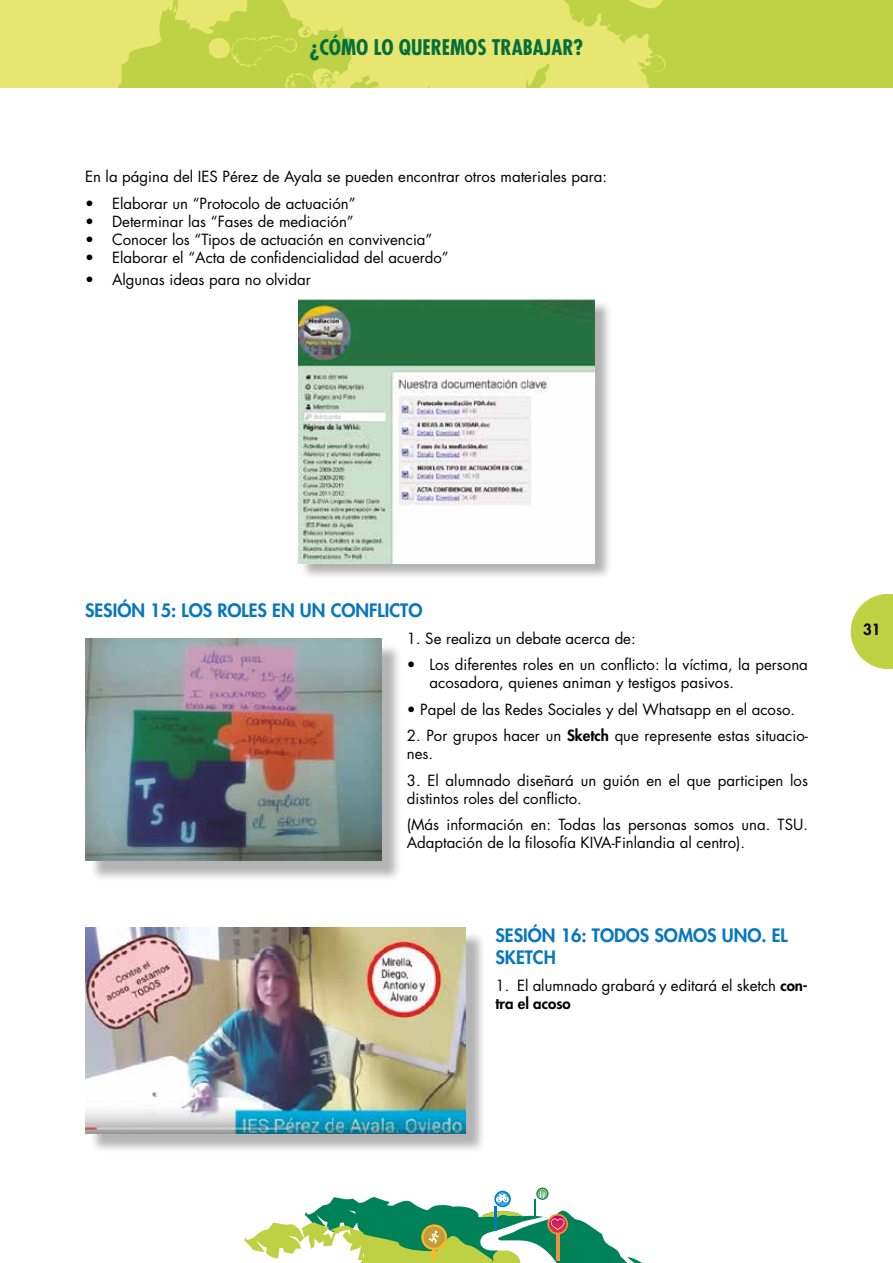
<style>
.page{position:relative;width:893px;height:1263px;background:#fff}
.page>*{position:absolute;margin:0;border:0;box-sizing:border-box;transform-origin:0 0}
.t1{font:700 condensed 21px "Futura Std";color:#046e3d}
.t2{font:800 18px/21.6px "Futura Std";color:#0878be}
.t3{font:15px/18px "Futura Std";color:#000}
.t4{font:800 15px "Futura Std";color:#000}
.s1{font-weight:800}
</style>
<div class="page">
<div style="left:536px;top:1187px;width:13px;height:13px;border:1px solid #008259;border-radius:50%"></div>
<svg style="left:244px;top:1188px;width:399px;height:75px"></svg>
<hr style="left:432px;top:1248px;width:4px;height:13px;background:#fab72b">
<div style="left:92px;top:0;width:801px;height:88px;background:#bdd245"></div>
<svg style="left:314px;top:0;width:352px;height:88px;fill:#e7e670"></svg>
<svg style="left:0;top:0;width:314px;height:88px"></svg>
<svg style="left:327px;top:82px;width:5px;height:5px"></svg>
<svg style="left:851px;top:594px;width:42px;height:75px"></svg>
<div style="left:300px;top:300px;width:312px;height:280px;background:#000;opacity:.3"></div>
<img style="left:298px;top:298px;width:297px;height:265px">
<div style="left:90px;top:643px;width:312px;height:239px;background:#000;opacity:.3"></div>
<img style="left:85px;top:639px;width:296px;height:222px">
<div style="left:90px;top:931px;width:396px;height:223px;background:#000;opacity:.3"></div>
<img style="left:85px;top:927px;width:381px;height:206px">
<h1 class="t1" style="left:310px;top:34px;width:275px">¿CÓMO LO QUEREMOS TRABAJAR?</h1>
<p class="t3" style="left:85px;top:168px;width:523px">En la página del IES Pérez de Ayala se pueden encontrar otros materiales para:</p>
<p class="t3" style="left:85px;top:195px;width:272px">• Elaborar un “Protocolo de actuación”</p>
<p class="t3" style="left:85px;top:213px;width:270px">• Determinar las “Fases de mediación”</p>
<p class="t3" style="left:85px;top:231px;width:349px">• Conocer los “Tipos de actuación en convivencia”</p>
<p class="t3" style="left:85px;top:249px;width:365px">• Elaborar el “Acta de confidencialidad del acuerdo”</p>
<p class="t3" style="left:85px;top:270px;width:227px">• Algunas ideas para no olvidar</p>
<p class="t2" style="left:85px;top:600px;width:339px">SESIÓN 15: LOS ROLES EN UN CONFLICTO</p>
<p class="t3" style="left:407px;top:629px;width:230px">1. Se realiza un debate acerca de:</p>
<p class="t3" style="left:430px;top:656px;width:380px;text-indent:-23px">• Los diferentes roles en un conflicto: la víctima, la persona acosadora, quienes animan y testigos pasivos.</p>
<p class="t3" style="left:407px;top:700px;width:390px">• Papel de las Redes Sociales y del Whatsapp en el acoso.</p>
<p class="t3" style="left:407px;top:727px;width:403px">2. Por grupos hacer un <span class="s1">Sketch</span> que represente estas situacio&shy;nes.</p>
<p class="t3" style="left:407px;top:771px;width:403px">3. El alumnado diseñará un guión en el que participen los distintos roles del conflicto.</p>
<p class="t3" style="left:407px;top:816px;width:403px">(Más información en: Todas las personas somos una. TSU.<br>Adaptación de la filosofía KIVA-Finlandia al centro).</p>
<p class="t2" style="left:495px;top:925px;width:294px">SESIÓN 16: TODOS SOMOS UNO. EL<br>SKETCH</p>
<p class="t3" style="left:495px;top:976px;width:314px">1. El alumnado grabará y editará el sketch <span class="s1">con&shy;tra el acoso</span></p>
<p class="t4" style="left:863px;top:620px;width:19px">31</p>
</div>
